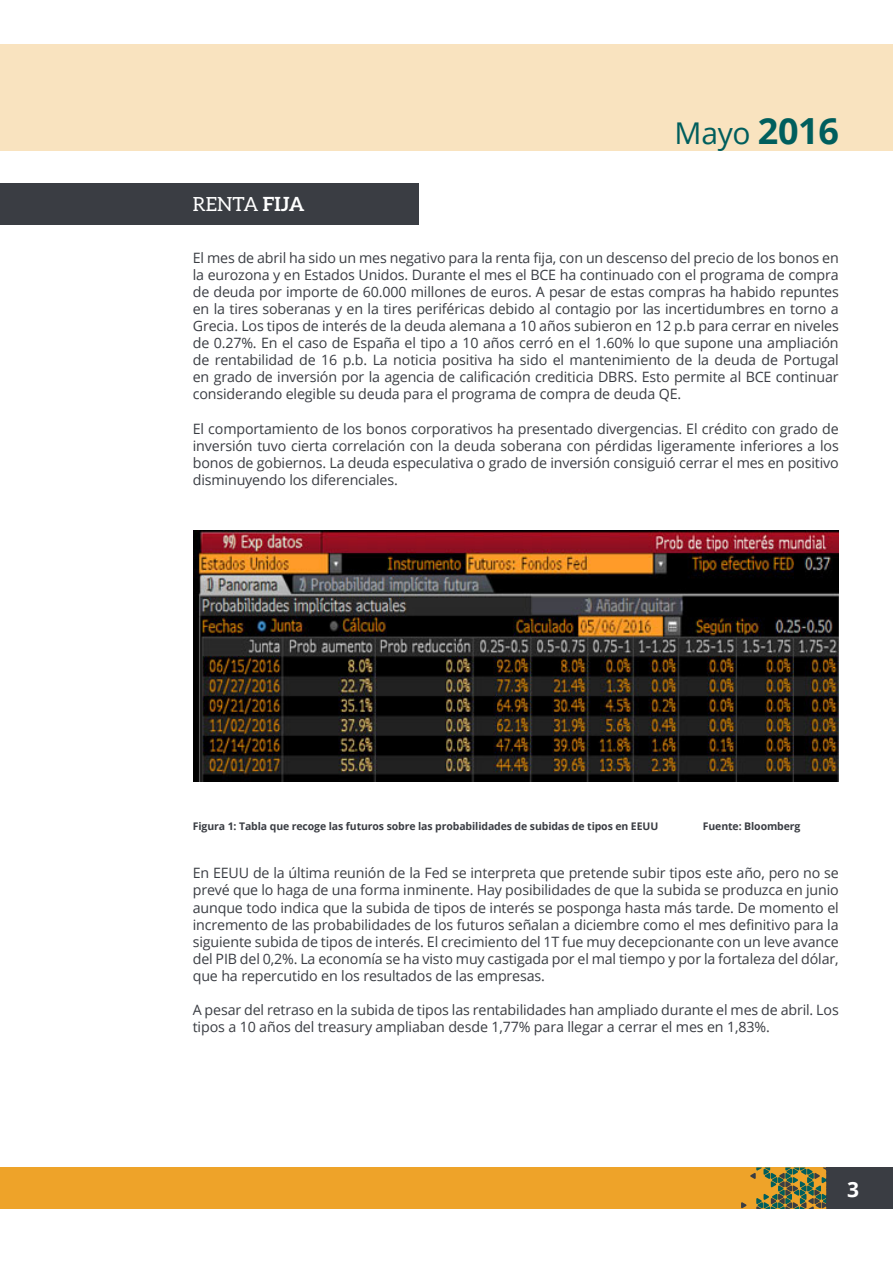
<style>
.page{position:relative;width:893px;height:1263px;background:#fff}
.page>*{position:absolute;margin:0;border:0;box-sizing:border-box;transform-origin:0 0}
.t1{font:30px "Open Sans";color:#005e5d}
.t2{font:700 21px "Open Sans";color:#fff}
.t3{font:19.5px "Aleo";color:#fff}
.t4{font:14.25px/17.1px "Open Sans";letter-spacing:-.01em;color:#3a3d43;text-align:justify}
.t5{font:700 10.5px "Open Sans";letter-spacing:-.01em;color:#3a3d43}
.s1{font-weight:700}
.s2{font-weight:700;font-size:36px}
</style>
<div class="page">
<div style="left:0;top:1167px;width:893px;height:42px;background:#eea329"></div>
<div style="left:826px;top:1167px;width:67px;height:42px;background:#3a3d43"></div>
<svg style="left:741px;top:1167px;width:85px;height:42px"></svg>
<div style="left:0;top:45px;width:893px;height:106px;background:#f9e3bf"></div>
<div style="left:0;top:184px;width:418px;height:41px;background:#3a3d43"></div>
<img style="left:194px;top:531px;width:644px;height:250px">
<p class="t3" style="left:193px;top:193px;width:113px">RENTA <span class="s1">FIJA</span></p>
<p class="t1" style="left:674px;top:113px;width:166px">Mayo <span class="s2">2016</span></p>
<p class="t4" style="left:193px;top:249px;width:648px">El mes de abril ha sido un mes negativo para la renta fija, con un descenso del precio de los bonos en la eurozona y en Estados Unidos. Durante el mes el BCE ha continuado con el programa de compra de deuda por importe de 60.000 millones de euros. A pesar de estas compras ha habido repuntes en la tires soberanas y en la tires periféricas debido al contagio por las incertidumbres en torno a Grecia. Los tipos de interés de la deuda alemana a 10 años subieron en 12 p.b para cerrar en niveles de 0.27%. En el caso de España el tipo a 10 años cerró en el 1.60% lo que supone una ampliación de rentabilidad de 16 p.b. La noticia positiva ha sido el mantenimiento de la deuda de Portugal en grado de inversión por la agencia de calificación crediticia DBRS. Esto permite al BCE continuar considerando elegible su deuda para el programa de compra de deuda QE.</p>
<p class="t4" style="left:193px;top:420px;width:647px">El comportamiento de los bonos corporativos ha presentado divergencias. El crédito con grado de inversión tuvo cierta correlación con la deuda soberana con pérdidas ligeramente inferiores a los bonos de gobiernos. La deuda especulativa o grado de inversión consiguió cerrar el mes en positivo disminuyendo los diferenciales.</p>
<p class="t5" style="left:193px;top:819px;width:467px">Figura 1: Tabla que recoge las futuros sobre las probabilidades de subidas de tipos en EEUU</p>
<p class="t5" style="left:703px;top:819px;width:99px">Fuente: Bloomberg</p>
<p class="t4" style="left:193px;top:864px;width:648px">En EEUU de la última reunión de la Fed se interpreta que pretende subir tipos este año, pero no se prevé que lo haga de una forma inminente. Hay posibilidades de que la subida se produzca en junio aunque todo indica que la subida de tipos de interés se posponga hasta más tarde. De momento el incremento de las probabilidades de los futuros señalan a diciembre como el mes definitivo para la siguiente subida de tipos de interés. El crecimiento del 1T fue muy decepcionante con un leve avance del PIB del 0,2%. La economía se ha visto muy castigada por el mal tiempo y por la fortaleza del dólar, que ha repercutido en los resultados de las empresas.</p>
<p class="t4" style="left:193px;top:1001px;width:647px">A pesar del retraso en la subida de tipos las rentabilidades han ampliado durante el mes de abril. Los tipos a 10 años del treasury ampliaban desde 1,77% para llegar a cerrar el mes en 1,83%.</p>
<p class="t2" style="left:847px;top:1175px;width:13px">3</p>
</div>
